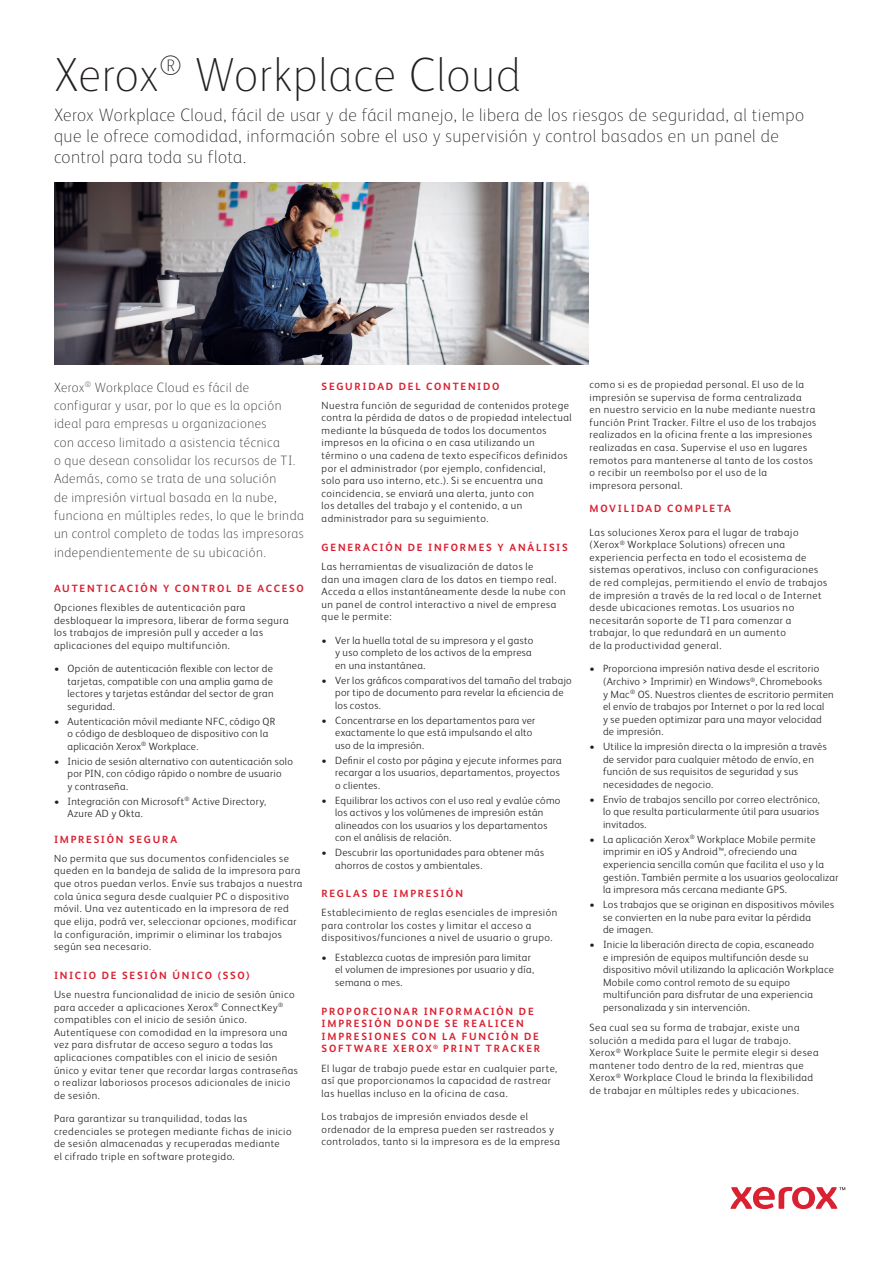
<style>
.page{position:relative;width:893px;height:1263px;background:#fff}
.page>*{position:absolute;margin:0;border:0;box-sizing:border-box;transform-origin:0 0}
.Page_Title{font:100 48px "Xerox Sans";letter-spacing:.015em;color:#231f20}
.Page_Title-2{font:100 18px/21px "Xerox Sans";letter-spacing:.025em;color:#231f20}
.Body_Subhead{font:100 13.5px/18.3px "Xerox Sans";letter-spacing:.035em;color:#231f20}
.Body_Text{font:300 10.5px/12.6px "Xerox Sans";letter-spacing:.04em;color:#231f20}
.Body_Subhead-2{font:700 10.5px/12.6px "Xerox Sans";letter-spacing:.17em;color:#db1e30}
.Body_Text-2{font:700 10.5px "Xerox Sans";letter-spacing:.165em;color:#db1e30}
</style>
<div class="page">
<img style="left:55px;top:182px;width:533px;height:182px">
<svg style="left:730px;top:1187px;width:115px;height:22px"></svg>
<p class="Page_Title" style="left:54px;top:43px;width:468px">Xerox<sup>®</sup> Workplace Cloud</p>
<p class="Page_Title-2" style="left:54px;top:103px;width:752px">Xerox Workplace Cloud, fácil de usar y de fácil manejo, le libera de los riesgos de seguridad, al tiempo que le ofrece comodidad, información sobre el uso y supervisión y control basados en un panel de control para toda su flota.</p>
<p class="Body_Subhead" style="left:54px;top:377px;width:251px">Xerox<sup>®</sup> Workplace Cloud es fácil de configurar y usar, por lo que es la opción ideal para empresas u organizaciones<br>con acceso limitado a asistencia técnica<br>o que desean consolidar los recursos de TI.<br>Además, como se trata de una solución<br>de impresión virtual basada en la nube, funciona en múltiples redes, lo que le brinda un control completo de todas las impresoras independientemente de su ubicación.</p>
<p class="Body_Subhead-2" style="left:54px;top:581px;width:251px">AUTENTICACIÓN Y CONTROL DE ACCESO</p>
<p class="Body_Text" style="left:54px;top:600px;width:236px">Opciones flexibles de autenticación para desbloquear la impresora, liberar de forma segura los trabajos de impresión pull y acceder a las aplicaciones del equipo multifunción.</p>
<p class="Body_Text" style="left:68px;top:662px;width:208px;text-align:justify;text-indent:-14px">• Opción de autenticación flexible con lector de tarjetas, compatible con una amplia gama de lectores y tarjetas estándar del sector de gran seguridad.</p>
<p class="Body_Text" style="left:68px;top:714px;width:209px;text-indent:-14px">• Autenticación móvil mediante NFC, código QR o código de desbloqueo de dispositivo con la aplicación Xerox<sup>®</sup> Workplace.</p>
<p class="Body_Text" style="left:68px;top:754px;width:227px;text-indent:-14px">• Inicio de sesión alternativo con autenticación solo por PIN, con código rápido o nombre de usuario<br>y contraseña.</p>
<p class="Body_Text" style="left:68px;top:794px;width:200px;text-indent:-14px">• Integración con Microsoft<sup>®</sup> Active Directory,<br>Azure AD y Okta.</p>
<p class="Body_Subhead-2" style="left:54px;top:832px;width:125px">IMPRESIÓN SEGURA</p>
<p class="Body_Text" style="left:54px;top:851px;width:250px">No permita que sus documentos confidenciales se queden en la bandeja de salida de la impresora para que otros puedan verlos. Envíe sus trabajos a nuestra cola única segura desde cualquier PC o dispositivo móvil. Una vez autenticado en la impresora de red que elija, podrá ver, seleccionar opciones, modificar la configuración, imprimir o eliminar los trabajos según sea necesario.</p>
<p class="Body_Subhead-2" style="left:54px;top:968px;width:197px">INICIO DE SESIÓN ÚNICO (SSO)</p>
<p class="Body_Text" style="left:54px;top:987px;width:245px">Use nuestra funcionalidad de inicio de sesión único para acceder a aplicaciones Xerox<sup>®</sup> ConnectKey<sup>® </sup>compatibles con el inicio de sesión único.<br>Autentíquese con comodidad en la impresora una vez para disfrutar de acceso seguro a todas las aplicaciones compatibles con el inicio de sesión único y evitar tener que recordar largas contraseñas o realizar laboriosos procesos adicionales de inicio de sesión.</p>
<p class="Body_Text" style="left:54px;top:1112px;width:239px">Para garantizar su tranquilidad, todas las credenciales se protegen mediante fichas de inicio de sesión almacenadas y recuperadas mediante<br>el cifrado triple en software protegido.</p>
<p class="Body_Subhead-2" style="left:322px;top:379px;width:179px">SEGURIDAD DEL CONTENIDO</p>
<p class="Body_Text" style="left:322px;top:398px;width:252px">Nuestra función de seguridad de contenidos protege contra la pérdida de datos o de propiedad intelectual mediante la búsqueda de todos los documentos impresos en la oficina o en casa utilizando un término o una cadena de texto específicos definidos por el administrador (por ejemplo, confidencial,<br>solo para uso interno, etc.). Si se encuentra una coincidencia, se enviará una alerta, junto con<br>los detalles del trabajo y el contenido, a un administrador para su seguimiento.</p>
<p class="Body_Subhead-2" style="left:322px;top:540px;width:248px">GENERACIÓN DE INFORMES Y ANÁLISIS</p>
<p class="Body_Text" style="left:322px;top:559px;width:245px">Las herramientas de visualización de datos le<br>dan una imagen clara de los datos en tiempo real.<br>Acceda a ellos instantáneamente desde la nube con un panel de control interactivo a nivel de empresa que le permite:</p>
<p class="Body_Text" style="left:335px;top:633px;width:200px;text-indent:-14px">• Ver la huella total de su impresora y el gasto y uso completo de los activos de la empresa en una instantánea.</p>
<p class="Body_Text" style="left:335px;top:673px;width:238px;text-indent:-14px">• Ver los gráficos comparativos del tamaño del trabajo por tipo de documento para revelar la eficiencia de los costos.</p>
<p class="Body_Text" style="left:335px;top:713px;width:202px;text-indent:-14px">• Concentrarse en los departamentos para ver exactamente lo que está impulsando el alto uso de la impresión.</p>
<p class="Body_Text" style="left:335px;top:753px;width:228px;text-indent:-14px">• Definir el costo por página y ejecute informes para recargar a los usuarios, departamentos, proyectos o clientes.</p>
<p class="Body_Text" style="left:335px;top:793px;width:227px;text-indent:-14px">• Equilibrar los activos con el uso real y evalúe cómo los activos y los volúmenes de impresión están alineados con los usuarios y los departamentos con el análisis de relación.</p>
<p class="Body_Text" style="left:335px;top:846px;width:210px;text-indent:-14px">• Descubrir las oportunidades para obtener más ahorros de costos y ambientales.</p>
<p class="Body_Subhead-2" style="left:322px;top:887px;width:143px">REGLAS DE IMPRESIÓN</p>
<p class="Body_Text" style="left:322px;top:906px;width:237px">Establecimiento de reglas esenciales de impresión para controlar los costes y limitar el acceso a dispositivos/funciones a nivel de usuario o grupo.</p>
<p class="Body_Text" style="left:335px;top:950px;width:200px;text-indent:-14px">• Establezca cuotas de impresión para limitar el volumen de impresiones por usuario y día, semana o mes.</p>
<p class="Body_Subhead-2" style="left:322px;top:1004px;width:220px">PROPORCIONAR INFORMACIÓN DE<br>IMPRESIÓN DONDE SE REALICEN<br>IMPRESIONES CON LA FUNCIÓN DE<br>SOFTWARE XEROX<sup>®</sup> PRINT TRACKER</p>
<p class="Body_Text" style="left:322px;top:1061px;width:237px">El lugar de trabajo puede estar en cualquier parte, así que proporcionamos la capacidad de rastrear las huellas incluso en la oficina de casa.</p>
<p class="Body_Text" style="left:322px;top:1110px;width:240px">Los trabajos de impresión enviados desde el ordenador de la empresa pueden ser rastreados y controlados, tanto si la impresora es de la empresa</p>
<p class="Body_Text" style="left:590px;top:378px;width:228px">como si es de propiedad personal. El uso de la impresión se supervisa de forma centralizada<br>en nuestro servicio en la nube mediante nuestra función Print Tracker. Filtre el uso de los trabajos realizados en la oficina frente a las impresiones realizadas en casa. Supervise el uso en lugares remotos para mantenerse al tanto de los costos o recibir un reembolso por el uso de la impresora personal.</p>
<p class="Body_Text-2" style="left:590px;top:501px;width:143px">MOVILIDAD COMPLETA</p>
<p class="Body_Text" style="left:590px;top:525px;width:239px">Las soluciones Xerox para el lugar de trabajo (Xerox<sup>®</sup> Workplace Solutions) ofrecen una experiencia perfecta en todo el ecosistema de sistemas operativos, incluso con configuraciones de red complejas, permitiendo el envío de trabajos de impresión a través de la red local o de Internet desde ubicaciones remotas. Los usuarios no necesitarán soporte de TI para comenzar a trabajar, lo que redundará en un aumento<br>de la productividad general.</p>
<p class="Body_Text" style="left:603px;top:662px;width:232px;text-indent:-14px">• Proporciona impresión nativa desde el escritorio (Archivo &gt; Imprimir) en Windows<sup>®</sup>, Chromebooks<br>y Mac<sup>®</sup> OS. Nuestros clientes de escritorio permiten el envío de trabajos por Internet o por la red local<br>y se pueden optimizar para una mayor velocidad de impresión.</p>
<p class="Body_Text" style="left:603px;top:740px;width:225px;text-indent:-14px">• Utilice la impresión directa o la impresión a través de servidor para cualquier método de envío, en función de sus requisitos de seguridad y sus necesidades de negocio.</p>
<p class="Body_Text" style="left:603px;top:792px;width:218px;text-align:justify;text-indent:-14px">• Envío de trabajos sencillo por correo electrónico, lo que resulta particularmente útil para usuarios invitados.</p>
<p class="Body_Text" style="left:603px;top:832px;width:237px;text-indent:-14px">• La aplicación Xerox<sup>®</sup> Workplace Mobile permite imprimir en iOS y Android™, ofreciendo una experiencia sencilla común que facilita el uso y la gestión. También permite a los usuarios geolocalizar la impresora más cercana mediante GPS.</p>
<p class="Body_Text" style="left:603px;top:897px;width:233px;text-indent:-14px">• Los trabajos que se originan en dispositivos móviles se convierten en la nube para evitar la pérdida<br>de imagen.</p>
<p class="Body_Text" style="left:603px;top:937px;width:232px;text-indent:-14px">• Inicie la liberación directa de copia, escaneado<br>e impresión de equipos multifunción desde su dispositivo móvil utilizando la aplicación Workplace Mobile como control remoto de su equipo multifunción para disfrutar de una experiencia personalizada y sin intervención.</p>
<p class="Body_Text" style="left:590px;top:1021px;width:230px">Sea cual sea su forma de trabajar, existe una solución a medida para el lugar de trabajo.<br>Xerox<sup>®</sup> Workplace Suite le permite elegir si desea mantener todo dentro de la red, mientras que Xerox<sup>®</sup> Workplace Cloud le brinda la flexibilidad de trabajar en múltiples redes y ubicaciones.</p>
</div>
